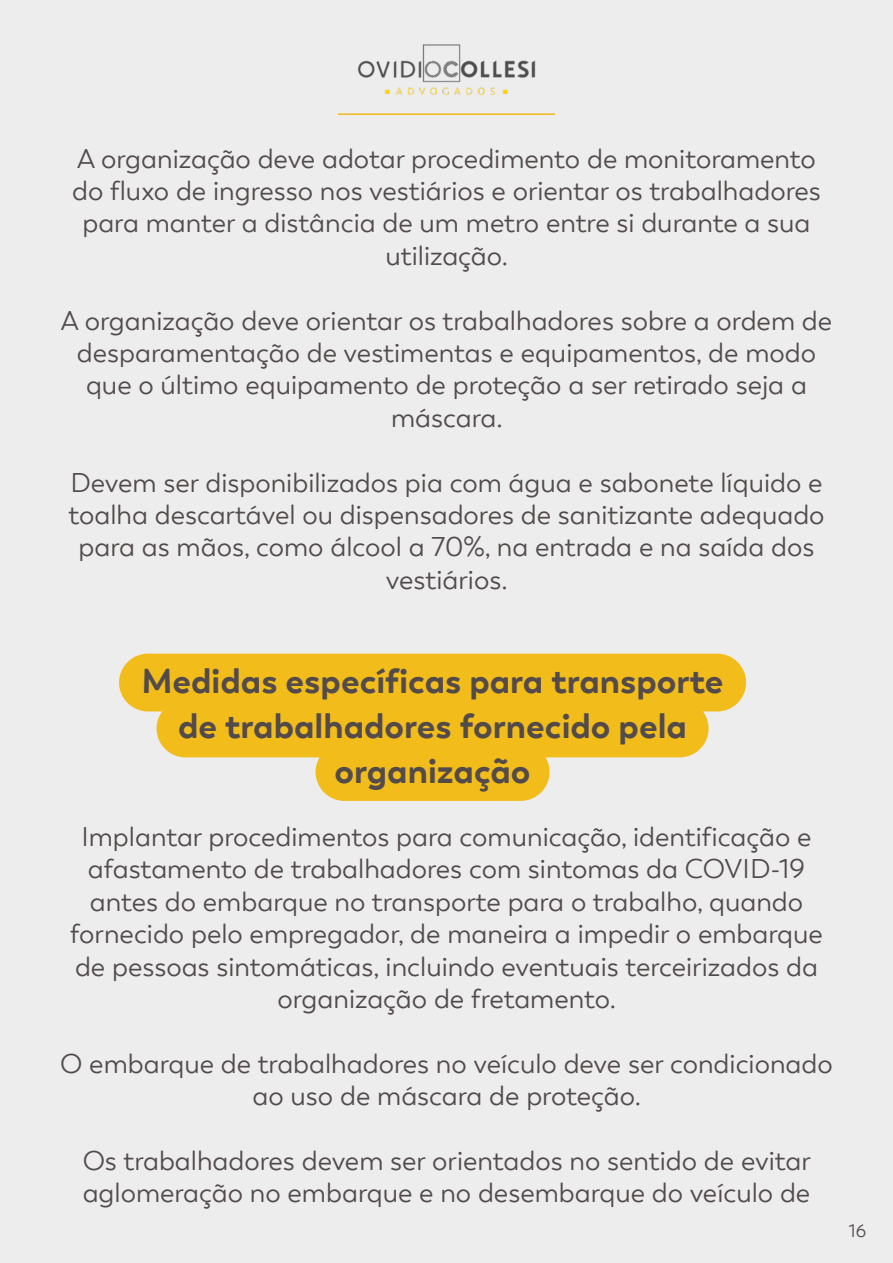
<style>
.page{position:relative;width:893px;height:1263px;background:#ededed}
.page>*{position:absolute;margin:0;border:0;box-sizing:border-box;transform-origin:0 0}
.t1{font:700 34.5px/45px "Boston";color:#534b4b;text-align:center}
.t2{font:27px/32.4px "Boston";color:#534b4b;text-align:center}
.t3{font:18px "Boston";color:#534b4b}
</style>
<div class="page">
<hr style="left:338px;top:113px;width:217px;height:2px;background:#f2bc1b">
<img style="left:358px;top:44px;width:177px;height:51px">
<div style="left:119px;top:654px;width:627px;height:57px;background:#f2bc1b;border-radius:29px"></div>
<div style="left:316px;top:743px;width:234px;height:58px;background:#f2bc1b;border-radius:29px"></div>
<div style="left:157px;top:699px;width:552px;height:58px;background:#f2bc1b;border-radius:29px"></div>
<p class="t2" style="left:72px;top:142px;width:750px">A organização deve adotar procedimento de monitoramento do fluxo de ingresso nos vestiários e orientar os trabalhadores para manter a distância de um metro entre si durante a sua utilização.</p>
<p class="t2" style="left:61px;top:304px;width:773px">A organização deve orientar os trabalhadores sobre a ordem de desparamentação de vestimentas e equipamentos, de modo que o último equipamento de proteção a ser retirado seja a máscara.</p>
<p class="t2" style="left:68px;top:466px;width:758px">Devem ser disponibilizados pia com água e sabonete líquido e toalha descartável ou dispensadores de sanitizante adequado para as mãos, como álcool a 70%, na entrada e na saída dos vestiários.</p>
<p class="t1" style="left:142px;top:659px;width:583px">Medidas específicas para transporte de trabalhadores fornecido pela organização</p>
<p class="t2" style="left:70px;top:821px;width:754px">Implantar procedimentos para comunicação, identificação e afastamento de trabalhadores com sintomas da COVID-19 antes do embarque no transporte para o trabalho, quando fornecido pelo empregador, de maneira a impedir o embarque de pessoas sintomáticas, incluindo eventuais terceirizados da organização de fretamento.</p>
<p class="t2" style="left:60px;top:1048px;width:774px">O embarque de trabalhadores no veículo deve ser condicionado ao uso de máscara de proteção.</p>
<p class="t2" style="left:83px;top:1145px;width:730px;text-align:left">Os trabalhadores devem ser orientados no sentido de evitar aglomeração no embarque e no desembarque do veículo de</p>
<p class="t3" style="left:849px;top:1220px;width:19px">16</p>
</div>
